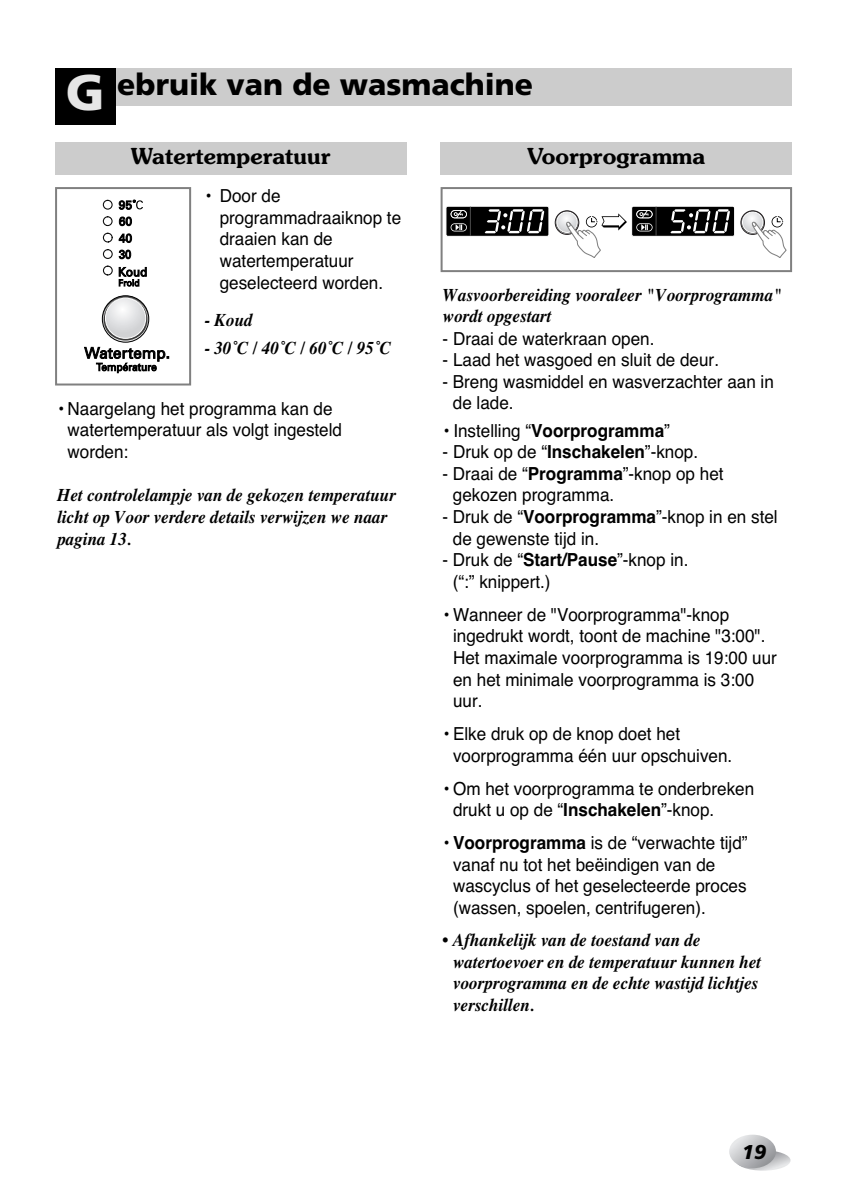
<style>
.page{position:relative;width:850px;height:1190px;background:#fff}
.page>*{position:absolute;margin:0;border:0;box-sizing:border-box;transform-origin:0 0}
.t1{font:900 30px "Frutiger";color:#000}
.t2{font:600 22px "Souvenir";color:#000}
.t3{font:italic 900 20px "Frutiger";color:#000}
.t4{font:18px/21.6px "Helvetica";color:#000;scale:.95 1}
.t5{font:italic 700 18px/21.6px "Times";color:#000;scale:.95 1}
.s1{font-size:50px;color:#e6e6e6}
.s2{font-weight:700}
</style>
<div class="page">
<svg style="left:736px;top:1150px;width:55px;height:21px"></svg>
<svg style="left:729px;top:1135px;width:47px;height:33px"></svg>
<div style="left:441px;top:142px;width:351px;height:33px;background:#ccc"></div>
<div style="left:446px;top:206px;width:103px;height:31px;background:#000;border:1px solid #fff;border-radius:2px"></div>
<svg style="left:485px;top:209px;width:59px;height:24px"></svg>
<svg style="left:451px;top:207px;width:20px;height:29px"></svg>
<div style="left:631px;top:206px;width:104px;height:31px;background:#000;border:1px solid #fff;border-radius:2px"></div>
<svg style="left:670px;top:209px;width:60px;height:24px"></svg>
<svg style="left:636px;top:207px;width:21px;height:29px"></svg>
<svg style="left:741px;top:211px;width:46px;height:47px"></svg>
<svg style="left:555px;top:211px;width:72px;height:47px"></svg>
<div style="left:441px;top:187px;width:351px;height:85px;border:2px solid #808080"></div>
<div style="left:55px;top:68px;width:736px;height:37px;background:#ccc"></div>
<div style="left:55px;top:68px;width:60px;height:57px;background:#000"></div>
<div style="left:55px;top:142px;width:352px;height:33px;background:#ccc"></div>
<svg style="left:84px;top:199px;width:85px;height:174px"></svg>
<div style="left:55px;top:187px;width:136px;height:199px;border:2px solid #808080"></div>
<h1 class="t1" style="left:66px;top:72px;width:469px"><span class="s1">G</span> ebruik van de wasmachine</h1>
<p class="t2" style="left:131px;top:148px;width:201px">Watertemperatuur</p>
<p class="t4" style="left:220px;top:187px;width:192px;text-indent:-15px">• Door de programmadraaiknop te draaien kan de watertemperatuur geselecteerd worden.</p>
<p class="t5" style="left:204px;top:311px;width:52px">- Koud</p>
<p class="t5" style="left:204px;top:338px;width:198px">- 30˚C / 40˚C / 60˚C / 95˚C</p>
<p class="t2" style="left:527px;top:148px;width:179px">Voorprogramma</p>
<p class="t5" style="left:443px;top:286px;width:359px;line-height:20.8px">Wasvoorbereiding vooraleer "Voorprogramma" wordt opgestart</p>
<p class="t4" style="left:443px;top:329px;width:224px">- Draai de waterkraan open.</p>
<p class="t4" style="left:443px;top:351px;width:293px">- Laad het wasgoed en sluit de deur.</p>
<p class="t4" style="left:453px;top:372px;width:339px;text-indent:-10px">- Breng wasmiddel en wasverzachter aan in de lade.</p>
<p class="t4" style="left:443px;top:421px;width:241px">• Instelling “<span class="s2">Voorprogramma</span>”</p>
<p class="t4" style="left:443px;top:443px;width:271px">- Druk op de “<span class="s2">Inschakelen</span>”-knop.</p>
<p class="t4" style="left:453px;top:464px;width:287px;text-indent:-10px">- Draai de “<span class="s2">Programma</span>”-knop op het gekozen programma.</p>
<p class="t4" style="left:453px;top:508px;width:343px;text-indent:-10px">- Druk de “<span class="s2">Voorprogramma</span>”-knop in en stel de gewenste tijd in.</p>
<p class="t4" style="left:453px;top:551px;width:250px;text-indent:-10px">- Druk de “<span class="s2">Start/Pause</span>”-knop in. (“:” knippert.)</p>
<p class="t4" style="left:453px;top:605px;width:342px;text-indent:-10px">• Wanneer de "Voorprogramma"-knop ingedrukt wordt, toont de machine "3:00".<br>Het maximale voorprogramma is 19:00 uur en het minimale voorprogramma is 3:00 uur.</p>
<p class="t4" style="left:453px;top:725px;width:296px;text-indent:-10px">• Elke druk op de knop doet het voorprogramma één uur opschuiven.</p>
<p class="t4" style="left:453px;top:779px;width:318px;text-indent:-10px">• Om het voorprogramma te onderbreken drukt u op de “<span class="s2">Inschakelen</span>”-knop.</p>
<p class="t4" style="left:453px;top:834px;width:311px;text-indent:-10px">• <span class="s2">Voorprogramma</span> is de “verwachte tijd” vanaf nu tot het beëindigen van de wascyclus of het geselecteerde proces (wassen, spoelen, centrifugeren).</p>
<p class="t5" style="left:453px;top:931px;width:326px;text-indent:-10px">• Afhankelijk van de toestand van de watertoevoer en de temperatuur kunnen het voorprogramma en de echte wastijd lichtjes verschillen.</p>
<p class="t4" style="left:68px;top:399px;width:290px;text-indent:-10px">• Naargelang het programma kan de watertemperatuur als volgt ingesteld worden:</p>
<p class="t5" style="left:57px;top:486px;width:358px">Het controlelampje van de gekozen temperatuur licht op Voor verdere details verwijzen we naar pagina 13.</p>
<p class="t3" style="left:742px;top:1144px;width:26px">19</p>
</div>
